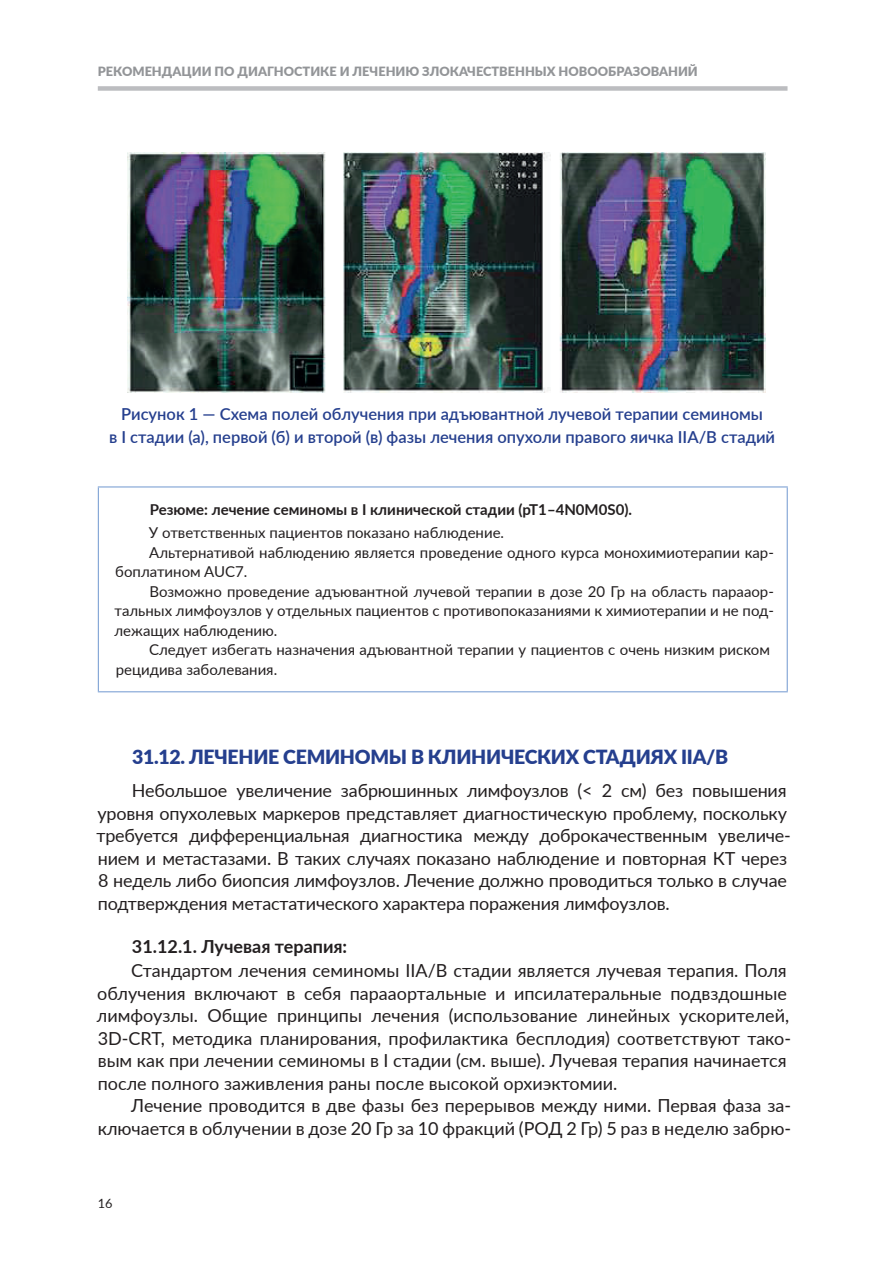
<style>
.page{position:relative;width:893px;height:1263px;background:#fff}
.page>*{position:absolute;margin:0;border:0;box-sizing:border-box;transform-origin:0 0}
.t1{font:800 19.5px "Lato";letter-spacing:-.015em;color:#253f8e}
.t2{font:18px/22.5px "Lato";letter-spacing:-.01em;color:#231f20}
.t3{font:700 18px "Lato";color:#231f20}
.t4{font:600 16.5px/22.5px "Lato";color:#253f8e;text-align:center}
.t5{font:15px "Lato";color:#231f20}
.t6{font:700 15px "Lato";color:#231f20}
.t7{font:800 12.75px "Lato";color:#939598}
.t8{font:12.75px "Lato";color:#231f20}
</style>
<div class="page">
<div style="left:98px;top:86px;width:689px;height:5px;background:#bcbdc0"></div>
<hr style="left:98px;top:487px;width:1px;height:204px;background:#80a3d5">
<hr style="left:98px;top:486px;width:690px;height:1px;background:#80a3d5">
<hr style="left:787px;top:487px;width:1px;height:204px;background:#80a3d5">
<hr style="left:98px;top:691px;width:690px;height:1px;background:#80a3d5">
<img style="left:128px;top:152px;width:637px;height:240px">
<p class="t7" style="left:98px;top:62px;width:602px">РЕКОМЕНДАЦИИ ПО ДИАГНОСТИКЕ И ЛЕЧЕНИЮ ЗЛОКАЧЕСТВЕННЫХ НОВООБРАЗОВАНИЙ</p>
<p class="t4" style="left:109px;top:402px;width:668px">Рисунок 1 — Схема полей облучения при адъювантной лучевой терапии семиномы<br>в I стадии (а), первой (б) и второй (в) фазы лечения опухоли правого яичка IIA/B стадий</p>
<p class="t6" style="left:150px;top:498px;width:484px">Резюме: лечение семиномы в I клинической стадии (pT1–4N0M0S0).</p>
<p class="t5" style="left:149px;top:522px;width:357px">У ответственных пациентов показано наблюдение.</p>
<p class="t5" style="left:149px;top:542px;width:626px">Альтернативой наблюдению является проведение одного курса монохимиотерапии кар-</p>
<p class="t5" style="left:115px;top:561px;width:134px">боплатином AUC7.</p>
<p class="t5" style="left:150px;top:581px;width:626px">Возможно проведение адъювантной лучевой терапии в дозе 20 Гр на область парааор-</p>
<p class="t5" style="left:115px;top:600px;width:661px">тальных лимфоузлов у отдельных пациентов с противопоказаниями к химиотерапии и не под-</p>
<p class="t5" style="left:115px;top:620px;width:164px">лежащих наблюдению.</p>
<p class="t5" style="left:149px;top:639px;width:622px">Следует избегать назначения адъювантной терапии у пациентов с очень низким риском</p>
<p class="t5" style="left:116px;top:659px;width:163px">рецидива заболевания.</p>
<p class="t1" style="left:132px;top:742px;width:598px">31.12. ЛЕЧЕНИЕ СЕМИНОМЫ В КЛИНИЧЕСКИХ СТАДИЯХ IIА/В</p>
<p class="t2" style="left:96px;top:779px;width:696px;text-indent:35px">Небольшое увеличение забрюшинных лимфоузлов (&lt; 2 см) без повышения уровня опухолевых маркеров представляет диагностическую проблему, поскольку требуется дифференциальная диагностика между доброкачественным увеличе&shy;нием и метастазами. В таких случаях показано наблюдение и повторная КТ через 8 недель либо биопсия лимфоузлов. Лечение должно проводиться только в случае подтверждения метастатического характера поражения лимфоузлов.</p>
<p class="t3" style="left:132px;top:934px;width:217px">31.12.1. Лучевая терапия:</p>
<p class="t2" style="left:97px;top:959px;width:696px;text-indent:34px">Стандартом лечения семиномы IIA/B стадии является лучевая терапия. Поля облучения включают в себя парааортальные и ипсилатеральные подвздошные лимфоузлы. Общие принципы лечения (использование линейных ускорителей, 3D-CRT, методика планирования, профилактика бесплодия) соответствуют тако&shy;вым как при лечении семиномы в I стадии (см. выше). Лучевая терапия начинается после полного заживления раны после высокой орхиэктомии.</p>
<p class="t2" style="left:98px;top:1094px;width:695px;text-align:right">Лечение проводится в две фазы без перерывов между ними. Первая фаза за&shy;ключается в облучении в дозе 20 Гр за 10 фракций (РОД 2 Гр) 5 раз в неделю забрю-</p>
<p class="t8" style="left:98px;top:1194px;width:16px">16</p>
</div>
